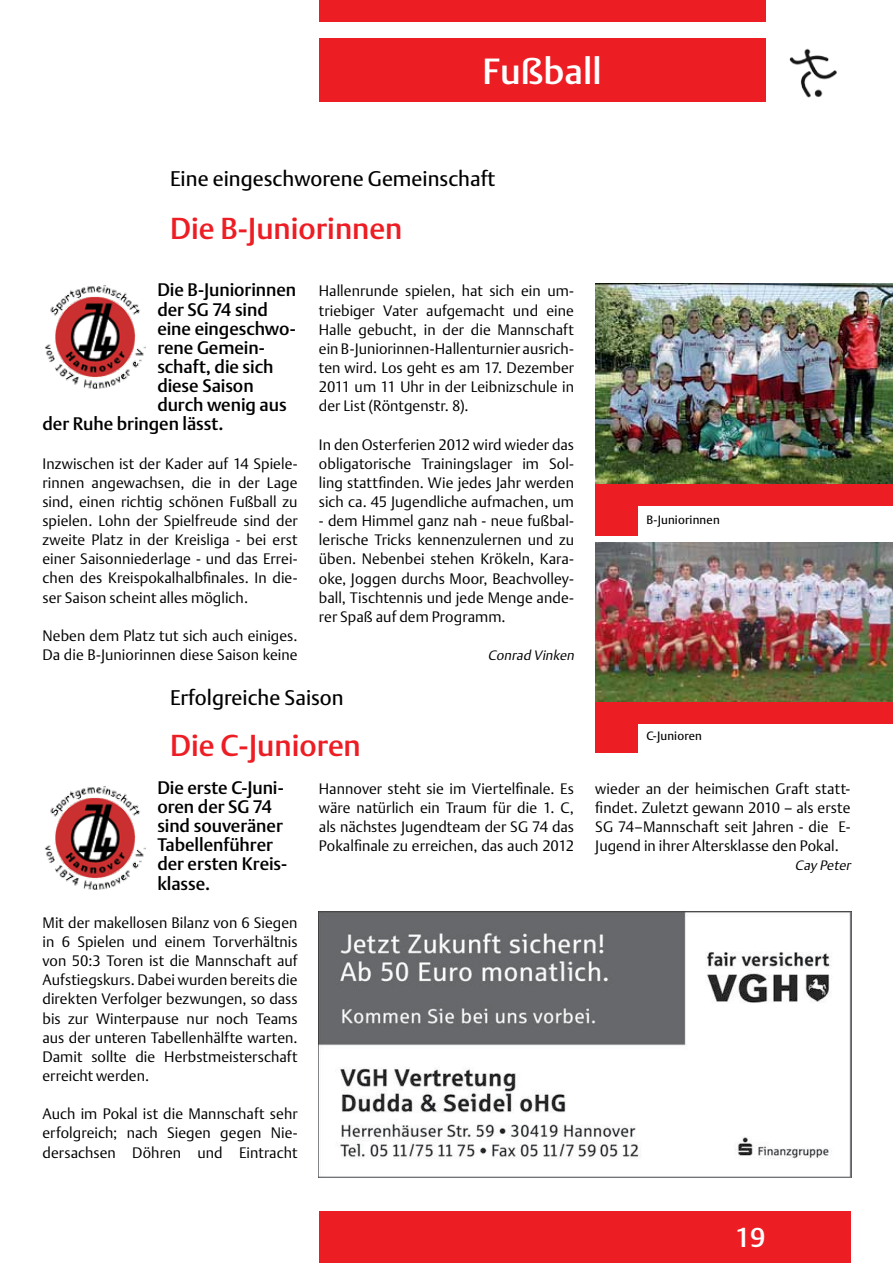
<style>
.page{position:relative;width:893px;height:1263px;background:#fff}
.page>*{position:absolute;margin:0;border:0;box-sizing:border-box;transform-origin:0 0}
.t1{font:36px "DTL Argo T Medium";color:#fff}
.t2{font:30px "DTL Argo T Medium";color:#ed1d24}
.t3{font:27px "DTL Argo T Medium";color:#fff}
.t4{font:21px "DTL Argo T";color:#000}
.t5{font:18px/19.2px "DTL Argo T Medium";letter-spacing:-.005em;color:#000}
.t6{font:15px/19.2px "DTL Argo T Light";color:#000;text-align:justify}
.t7{font:italic 13.5px "DTL Argo T Light";color:#000}
.t8{font:12px "DTL Argo T";letter-spacing:.01em;color:#000}
</style>
<div class="page">
<div style="left:319px;top:0;width:446px;height:21px;background:#ed1d24"></div>
<div style="left:319px;top:38px;width:446px;height:64px;background:#ed1d24"></div>
<div style="left:319px;top:1212px;width:531px;height:51px;background:#ed1d24"></div>
<img style="left:319px;top:911px;width:532px;height:267px">
<img style="left:595px;top:542px;width:298px;height:160px">
<img style="left:595px;top:284px;width:298px;height:201px">
<div style="left:595px;top:702px;width:298px;height:21px;background:#ed1d24"></div>
<div style="left:595px;top:706px;width:43px;height:47px;background:#ed1d24"></div>
<div style="left:595px;top:485px;width:298px;height:21px;background:#ed1d24"></div>
<div style="left:595px;top:489px;width:43px;height:47px;background:#ed1d24"></div>
<img style="left:789px;top:48px;width:48px;height:50px">
<img style="left:45px;top:285px;width:101px;height:104px">
<img style="left:45px;top:786px;width:101px;height:104px">
<h1 class="t1" style="left:483px;top:50px;width:121px">Fußball</h1>
<h3 class="t4" style="left:170px;top:166px;width:327px">Eine eingeschworene Gemeinschaft</h3>
<h2 class="t2" style="left:170px;top:210px;width:234px">Die B-Juniorinnen</h2>
<p class="t5" style="left:157px;top:280px;width:140px">Die B-Juniorinnen</p>
<p class="t5" style="left:157px;top:299px;width:112px">der SG 74 sind</p>
<p class="t5" style="left:157px;top:319px;width:140px">eine eingeschwo-</p>
<p class="t5" style="left:157px;top:338px;width:109px">rene Gemein-</p>
<p class="t5" style="left:157px;top:357px;width:118px">schaft, die sich</p>
<p class="t5" style="left:157px;top:376px;width:98px">diese Saison</p>
<p class="t5" style="left:157px;top:395px;width:131px">durch wenig aus</p>
<p class="t5" style="left:43px;top:414px;width:183px">der Ruhe bringen lässt.</p>
<p class="t6" style="left:43px;top:454px;width:257px">Inzwischen ist der Kader auf 14 Spiele&shy;rinnen angewachsen, die in der Lage sind, einen richtig schönen Fußball zu spielen. Lohn der Spielfreude sind der zweite Platz in der Kreisliga - bei erst einer Saisonniederlage - und das Errei&shy;chen des Kreispokalhalbfinales. In die&shy;ser Saison scheint alles möglich.</p>
<p class="t6" style="left:43px;top:626px;width:257px">Neben dem Platz tut sich auch einiges.<br>Da die B-Juniorinnen diese Saison keine</p>
<p class="t6" style="left:319px;top:281px;width:257px">Hallenrunde spielen, hat sich ein um&shy;triebiger Vater aufgemacht und eine Halle gebucht, in der die Mannschaft ein B-Juniorinnen-Hallenturnier ausrich&shy;ten wird. Los geht es am 17. Dezember 2011 um 11 Uhr in der Leibnizschule in der List (Röntgenstr. 8).</p>
<p class="t6" style="left:319px;top:434px;width:257px">In den Osterferien 2012 wird wieder das obligatorische Trainingslager im Sol&shy;ling stattfinden. Wie jedes Jahr werden sich ca. 45 Jugendliche aufmachen, um</p>
<p class="t6" style="left:319px;top:511px;width:257px">- dem Himmel ganz nah - neue fußbal&shy;lerische Tricks kennenzulernen und zu üben. Nebenbei stehen Krökeln, Kara&shy;oke, Joggen durchs Moor, Beachvolley&shy;ball, Tischtennis und jede Menge ande&shy;rer Spaß auf dem Programm.</p>
<p class="t7" style="left:488px;top:647px;width:91px">Conrad Vinken</p>
<p class="t8" style="left:646px;top:512px;width:75px">B-Juniorinnen</p>
<h3 class="t4" style="left:170px;top:685px;width:175px">Erfolgreiche Saison</h3>
<h2 class="t2" style="left:170px;top:727px;width:192px">Die C-Junioren</h2>
<p class="t6" style="left:319px;top:779px;width:257px">Hannover steht sie im Viertelfinale. Es wäre natürlich ein Traum für die 1. C, als nächstes Jugendteam der SG 74 das Pokalfinale zu erreichen, das auch 2012</p>
<p class="t6" style="left:595px;top:779px;width:257px">wieder an der heimischen Graft statt&shy;findet. Zuletzt gewann 2010 – als erste SG 74–Mannschaft seit Jahren - die E-Jugend in ihrer Altersklasse den Pokal.</p>
<p class="t7" style="left:795px;top:858px;width:60px">Cay Peter</p>
<p class="t8" style="left:646px;top:729px;width:57px">C-Junioren</p>
<p class="t5" style="left:157px;top:778px;width:131px">Die erste C-Juni&shy;oren der SG 74 sind souveräner<br>Tabellenführer der ersten Kreis&shy;klasse.</p>
<p class="t6" style="left:43px;top:913px;width:257px">Mit der makellosen Bilanz von 6 Siegen in 6 Spielen und einem Torverhältnis von 50:3 Toren ist die Mannschaft auf Aufstiegskurs. Dabei wurden bereits die direkten Verfolger bezwungen, so dass bis zur Winterpause nur noch Teams aus der unteren Tabellenhälfte warten.<br>Damit sollte die Herbstmeisterschaft erreicht werden.</p>
<p class="t6" style="left:43px;top:1104px;width:257px">Auch im Pokal ist die Mannschaft sehr erfolgreich; nach Siegen gegen Nie&shy;dersachsen Döhren und Eintracht</p>
<h3 class="t3" style="left:735px;top:1221px;width:32px">19</h3>
</div>
